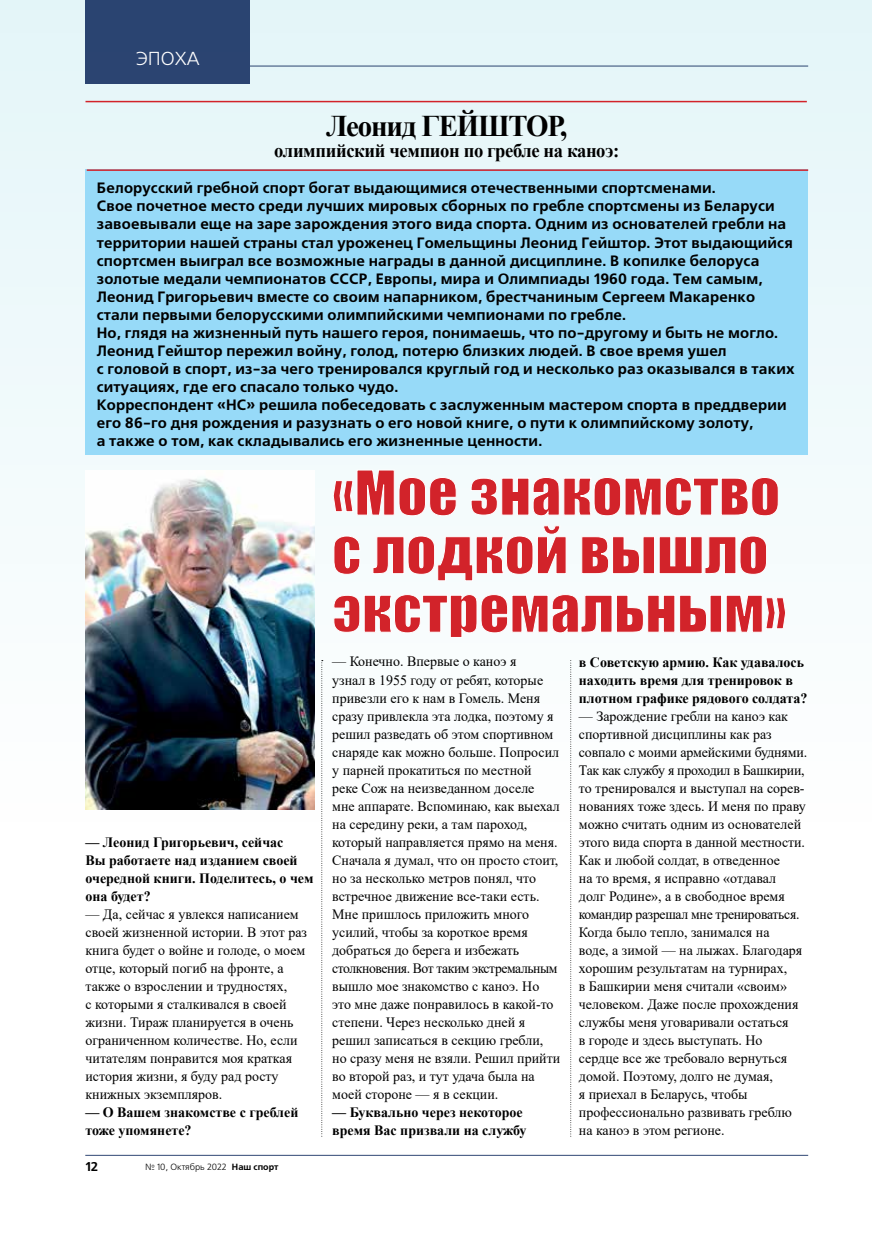
<style>
.page{position:relative;width:872px;height:1234px;background:#fff}
.page>*{position:absolute;margin:0;border:0;box-sizing:border-box;transform-origin:0 0}
.t1{font:57px/58.5px "Impact";letter-spacing:.01em;color:#d2232a}
.t2{font:700 30px "Times New Roman";letter-spacing:-.04em;color:#000;scale:.96 1}
.t3{font:700 19.5px "Times New Roman";letter-spacing:-.02em;color:#000;scale:.95 1}
.t4{font:18.75px "Free Set C";color:#fff}
.t5{font:700 15px/18px "Free Set C";letter-spacing:.01em;color:#000}
.t6{font:14.25px/18px "Times New Roman";color:#000}
.t7{font:700 14.25px/18px "Times New Roman";color:#000}
.t8{font:700 12.75px "Free Set C";color:#000}
.t9{font:9px "Free Set C";color:#000}
.s1{font-weight:700}
</style>
<div class="page">
<div style="left:0;top:0;width:872px;height:1196px;background:linear-gradient(to bottom,#dcecf1,#fff)"></div>
<svg style="left:570px;top:660px;width:1px;height:476px"></svg>
<svg style="left:321px;top:660px;width:2px;height:476px"></svg>
<div style="left:85px;top:169px;width:722px;height:286px;background:#97daf8"></div>
<img style="left:85px;top:470px;width:229px;height:339px">
<div style="left:332px;top:469px;width:125px;height:47px;background:#f4fbfc"></div>
<div style="left:470px;top:476px;width:309px;height:40px;background:#f4fbfc"></div>
<svg style="left:333px;top:535px;width:27px;height:40px"></svg>
<div style="left:372px;top:525px;width:195px;height:56px;background:#f5fbfc"></div>
<div style="left:581px;top:535px;width:186px;height:40px;background:#f5fbfc"></div>
<svg style="left:333px;top:593px;width:453px;height:45px"></svg>
<hr style="left:85px;top:101px;width:722px;height:1px;background:#d2232a">
<hr style="left:87px;top:169px;width:721px;height:2px;background:#d2232a">
<h3 class="t4" style="left:136px;top:49px;width:65px">ЭПОХА</h3>
<h2 class="t2" style="left:326px;top:104px;width:253px">Леонид ГЕЙШТОР,</h2>
<h3 class="t3" style="left:274px;top:136px;width:364px">олимпийский чемпион по гребле на каноэ:</h3>
<p class="t5" style="left:97px;top:180px;width:699px">Белорусский гребной спорт богат выдающимися отечественными спортсменами.<br>Свое почетное место среди лучших мировых сборных по гребле спортсмены из Беларуси завоевывали еще на заре зарождения этого вида спорта. Одним из основателей гребли на территории нашей страны стал уроженец Гомельщины Леонид Гейштор. Этот выдающийся спортсмен выиграл все возможные награды в данной дисциплине. В копилке белоруса золотые медали чемпионатов СССР, Европы, мира и Олимпиады 1960 года. Тем самым, Леонид Григорьевич вместе со своим напарником, брестчаниным Сергеем Макаренко стали первыми белорусскими олимпийскими чемпионами по гребле.<br>Но, глядя на жизненный путь нашего героя, понимаешь, что по-другому и быть не могло.<br>Леонид Гейштор пережил войну, голод, потерю близких людей. В свое время ушел<br>с головой в спорт, из-за чего тренировался круглый год и несколько раз оказывался в таких ситуациях, где его спасало только чудо.<br>Корреспондент «НС» решила побеседовать с заслуженным мастером спорта в преддверии его 86-го дня рождения и разузнать о его новой книге, о пути к олимпийскому золоту,<br>а также о том, как складывались его жизненные ценности.</p>
<h1 class="t1" style="left:332px;top:462px;width:456px">«Мое знакомство с лодкой вышло экстремальным»</h1>
<p class="t7" style="left:85px;top:832px;width:230px">— Леонид Григорьевич, сейчас<br>Вы работаете над изданием своей очередной книги. Поделитесь, о чем она будет?</p>
<p class="t6" style="left:85px;top:904px;width:223px">— Да, сейчас я увлекся написанием своей жизненной истории. В этот раз книга будет о войне и голоде, о моем отце, который погиб на фронте, а также о взрослении и трудностях,<br>с которыми я сталкивался в своей жизни. Тираж планируется в очень ограниченном количестве. Но, если читателям понравится моя краткая история жизни, я буду рад росту книжных экземпляров.</p>
<p class="t7" style="left:85px;top:1102px;width:214px">— О Вашем знакомстве с греблей тоже упомянете?</p>
<p class="t8" style="left:85px;top:1158px;width:14px">12</p>
<p class="t9" style="left:145px;top:1161px;width:135px">№ 10, Октябрь 2022 <span class="s1">Наш спорт</span></p>
<p class="t6" style="left:332px;top:652px;width:230px">— Конечно. Впервые о каноэ я<br>узнал в 1955 году от ребят, которые привезли его к нам в Гомель. Меня сразу привлекла эта лодка, поэтому я решил разведать об этом спортивном снаряде как можно больше. Попросил у парней прокатиться по местной реке Сож на неизведанном доселе мне аппарате. Вспоминаю, как выехал на середину реки, а там пароход, который направляется прямо на меня.<br>Сначала я думал, что он просто стоит, но за несколько метров понял, что встречное движение все-таки есть.<br>Мне пришлось приложить много усилий, чтобы за короткое время добраться до берега и избежать столкновения. Вот таким экстремальным вышло мое знакомство с каноэ. Но это мне даже понравилось в какой-то степени. Через несколько дней я решил записаться в секцию гребли, но сразу меня не взяли. Решил прийти во второй раз, и тут удача была на моей стороне — я в секции.</p>
<p class="t7" style="left:332px;top:1102px;width:196px">— Буквально через некоторое время Вас призвали на службу</p>
<p class="t7" style="left:579px;top:652px;width:230px">в Советскую армию. Как удавалось находить время для тренировок в плотном графике рядового солдата?</p>
<p class="t6" style="left:579px;top:706px;width:230px">— Зарождение гребли на каноэ как спортивной дисциплины как раз совпало с моими армейскими буднями.<br>Так как службу я проходил в Башкирии, то тренировался и выступал на сорев&shy;нованиях тоже здесь. И меня по праву можно считать одним из основателей этого вида спорта в данной местности.<br>Как и любой солдат, в отведенное<br>на то время, я исправно «отдавал<br>долг Родине», а в свободное время командир разрешал мне тренироваться.<br>Когда было тепло, занимался на<br>воде, а зимой — на лыжах. Благодаря хорошим результатам на турнирах,<br>в Башкирии меня считали «своим» человеком. Даже после прохождения службы меня уговаривали остаться<br>в городе и здесь выступать. Но<br>сердце все же требовало вернуться домой. Поэтому, долго не думая,<br>я приехал в Беларусь, чтобы профессионально развивать греблю на каноэ в этом регионе.</p>
</div>
